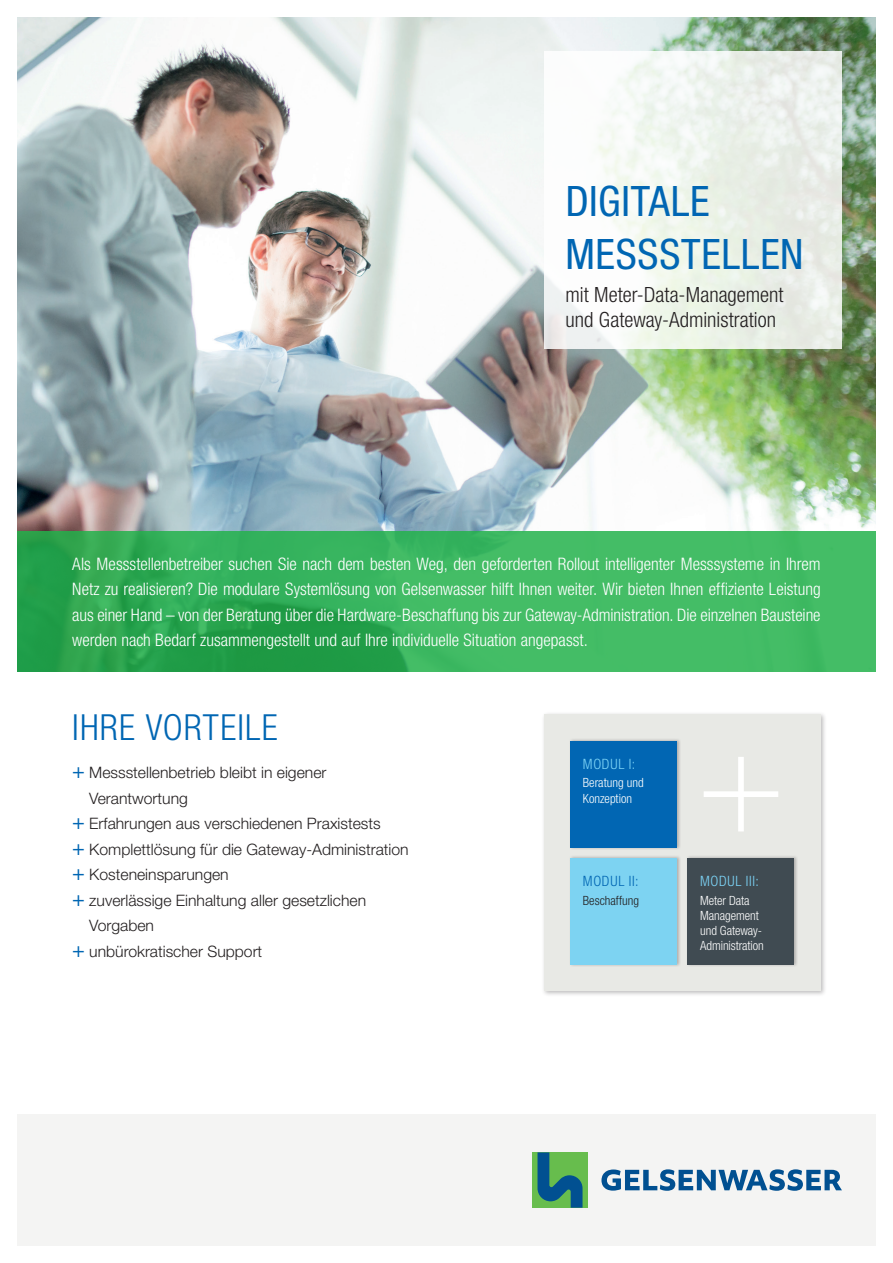
<style>
.page{position:relative;width:893px;height:1263px;background:#fff}
.page>*{position:absolute;margin:0;border:0;box-sizing:border-box;transform-origin:0 0}
.t1{font:condensed 42px/52.5px "Helvetica Neue LT Pro";letter-spacing:.015em;color:#0166b3}
.t2{font:300 condensed 36px "Helvetica Neue LT Pro";letter-spacing:.03em;color:#0166b3}
.t3{font:300 condensed 21px/25.2px "Helvetica Neue LT Pro";color:#231f20}
.t4{font:300 condensed 17.25px/25.5px "Helvetica Neue LT Pro";color:#fff;text-align:justify}
.t5{font:300 15.75px "Helvetica Neue LT Pro";color:#231f20}
.t6{font:300 condensed 14.25px "Helvetica Neue LT Pro";letter-spacing:.05em;color:#7cd3f6}
.t7{font:300 condensed 14.25px "Helvetica Neue LT Pro";letter-spacing:.05em;color:#0166b3}
.t8{font:300 condensed 12.75px/15.3px "Helvetica Neue LT Pro";letter-spacing:-.005em;color:#fff}
.t9{font:300 condensed 12.75px "Helvetica Neue LT Pro";color:#231f20}
.s1{font-weight:400;font-stretch:condensed;font-size:21.3px;color:#0166b3}
</style>
<div class="page">
<div style="left:541px;top:711px;width:286px;height:286px;background:#231f20;opacity:.3"></div>
<div style="left:544px;top:714px;width:277px;height:277px;background:#e8e9e5"></div>
<div style="left:569px;top:738px;width:112px;height:112px;background:#231f20;opacity:.3"></div>
<div style="left:571px;top:741px;width:106px;height:106px;background:#0166b3"></div>
<div style="left:686px;top:855px;width:112px;height:112px;background:#231f20;opacity:.3"></div>
<div style="left:688px;top:858px;width:106px;height:106px;background:#404b52"></div>
<div style="left:569px;top:855px;width:112px;height:112px;background:#231f20;opacity:.3"></div>
<div style="left:571px;top:858px;width:106px;height:106px;background:#7dd3f2"></div>
<div style="left:738px;top:757px;width:6px;height:74px;background:#fff"></div>
<div style="left:704px;top:791px;width:74px;height:6px;background:#fff"></div>
<img style="left:17px;top:17px;width:859px;height:514px">
<div style="left:544px;top:51px;width:298px;height:298px;background:linear-gradient(to right,#fcfefc,#e5ebe3)"></div>
<div style="left:17px;top:1114px;width:859px;height:132px;background:#f3f3f2"></div>
<div style="left:532px;top:1152px;width:56px;height:56px;background:#67bd4d"></div>
<svg style="left:537px;top:1152px;width:45px;height:56px"></svg>
<svg style="left:601px;top:1169px;width:241px;height:22px"></svg>
<svg style="left:17px;top:531px;width:859px;height:141px;background:#38b25c"></svg>
<h1 class="t1" style="left:566px;top:174px;width:240px">DIGITALE<br>MESSSTELLEN</h1>
<p class="t3" style="left:566px;top:282px;width:220px">mit Meter-Data-Management und Gateway-Administration</p>
<p class="t4" style="left:72px;top:551px;width:750px">Als Messstellenbetreiber suchen Sie nach dem besten Weg, den geforderten Rollout intelligenter Messsysteme in Ihrem Netz zu realisieren? Die modulare Systemlösung von Gelsenwasser hilft Ihnen weiter. Wir bieten Ihnen effiziente Leistung aus einer Hand – von der Beratung über die Hardware-Beschaffung bis zur Gateway-Administration. Die einzelnen Bausteine werden nach Bedarf zusammengestellt und auf Ihre individuelle Situation angepasst.</p>
<h2 class="t2" style="left:72px;top:707px;width:207px">IHRE VORTEILE</h2>
<p class="t5" style="left:72px;top:763px;width:256px"><span class="s1">+</span> Messstellenbetrieb bleibt in eigener</p>
<p class="t5" style="left:89px;top:788px;width:100px">Verantwortung</p>
<p class="t5" style="left:72px;top:814px;width:310px"><span class="s1">+</span> Erfahrungen aus verschiedenen Praxistests</p>
<p class="t5" style="left:72px;top:839px;width:338px"><span class="s1">+</span> Komplettlösung für die Gateway-Administration</p>
<p class="t5" style="left:72px;top:865px;width:158px"><span class="s1">+</span> Kosteneinsparungen</p>
<p class="t5" style="left:72px;top:890px;width:295px"><span class="s1">+</span> zuverlässige Einhaltung aller gesetzlichen</p>
<p class="t5" style="left:89px;top:916px;width:66px">Vorgaben</p>
<p class="t5" style="left:72px;top:941px;width:192px"><span class="s1">+</span> unbürokratischer Support</p>
<p class="t6" style="left:583px;top:755px;width:54px">MODUL I:</p>
<p class="t8" style="left:583px;top:775px;width:62px">Beratung und<br>Konzeption</p>
<p class="t7" style="left:583px;top:873px;width:57px">MODUL II:</p>
<p class="t9" style="left:583px;top:893px;width:58px">Beschaffung</p>
<p class="t6" style="left:700px;top:873px;width:60px">MODUL III:</p>
<p class="t8" style="left:700px;top:892px;width:65px">Meter Data<br>Management und Gateway-<br>Administration</p>
</div>
